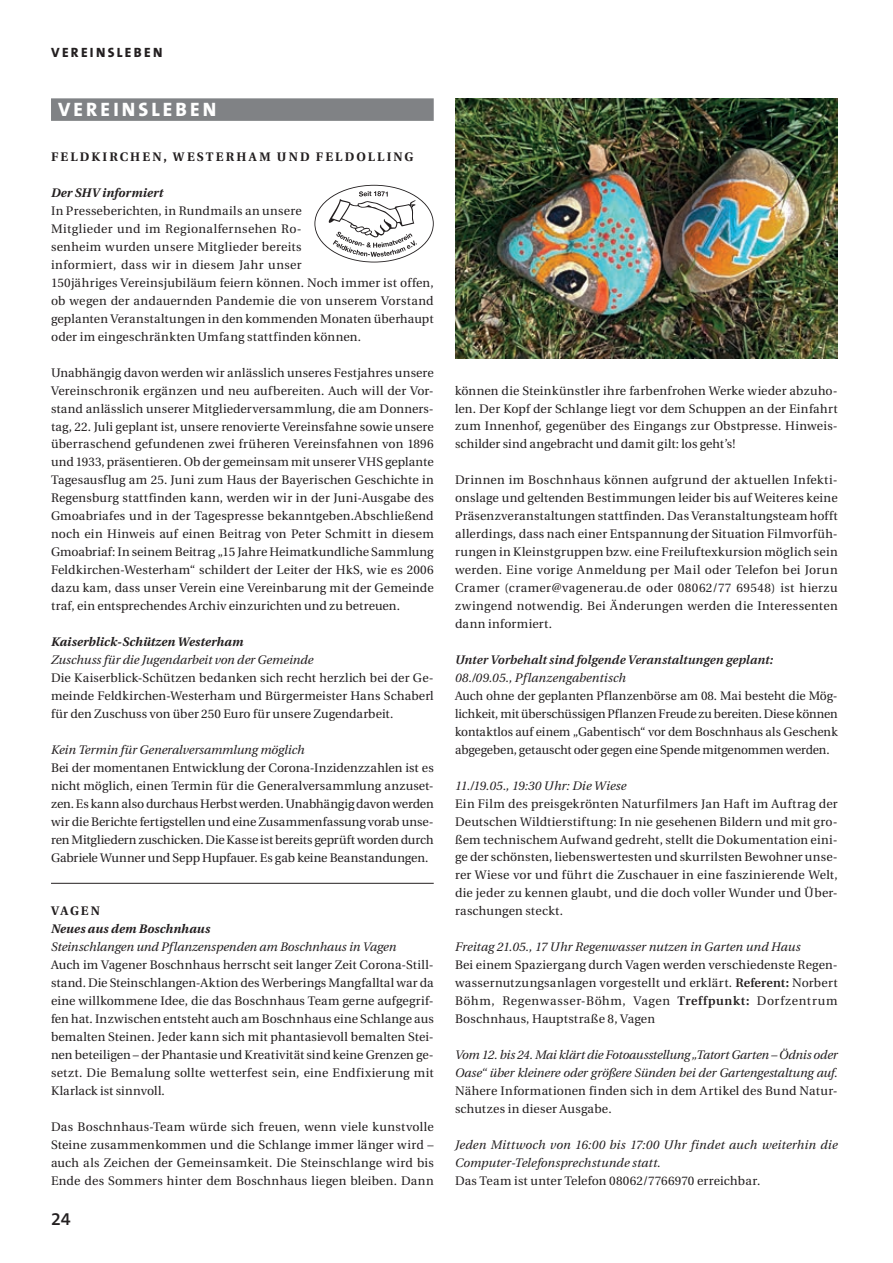
<style>
.page{position:relative;width:893px;height:1263px;background:#fff}
.page>*{position:absolute;margin:0;border:0;box-sizing:border-box;transform-origin:0 0}
.t1{font:800 19.5px "The Sans B W8";letter-spacing:.16em;color:#fff}
.t2{font:600 18px "The Sans B W6";color:#231f20}
.t3{font:800 13.5px "The Sans B W8";letter-spacing:.175em;color:#231f20}
.t4{font:12.3px/18px "Utopia";letter-spacing:.015em;color:#231f20;text-align:justify}
.t5{font:italic 12.3px/18px "Utopia";color:#231f20}
.t6{font:italic 700 12.3px "Utopia";letter-spacing:.01em;color:#231f20}
.t7{font:italic 600 12.3px "Utopia";letter-spacing:.005em;color:#231f20}
.t8{font:700 12.3px "Utopia";letter-spacing:.175em;color:#231f20}
.s1{font-weight:600}
</style>
<div class="page">
<div style="left:51px;top:98px;width:383px;height:23px;background:#808285"></div>
<hr style="left:51px;top:883px;width:383px;height:1px;background:#231f20">
<svg style="left:314px;top:185px;width:120px;height:77px"></svg>
<img style="left:455px;top:99px;width:383px;height:260px">
<p class="t3" style="left:51px;top:44px;width:113px">VEREINSLEBEN</p>
<h1 class="t1" style="left:58px;top:97px;width:160px">VEREINSLEBEN</h1>
<p class="t8" style="left:51px;top:150px;width:364px">FELDKIRCHEN, WESTERHAM UND FELDOLLING</p>
<p class="t6" style="left:51px;top:186px;width:114px">Der SHV informiert</p>
<p class="t4" style="left:51px;top:202px;width:384px;text-align:left">In Presseberichten, in Rundmails an unsere<br>Mitglieder und im Regionalfernsehen Ro-<br>senheim wurden unsere Mitglieder bereits<br>informiert, dass wir in diesem Jahr unser<br>150jähriges Vereinsjubiläum feiern können. Noch immer ist offen, ob wegen der andauernden Pandemie die von unserem Vorstand geplanten Veranstaltungen in den kommenden Monaten überhaupt oder im eingeschränkten Umfang stattfinden können.</p>
<p class="t4" style="left:51px;top:364px;width:384px">Unabhängig davon werden wir anlässlich unseres Festjahres unsere Vereinschronik ergänzen und neu aufbereiten. Auch will der Vor&shy;stand anlässlich unserer Mitgliederversammlung, die am Donners&shy;tag, 22. Juli geplant ist, unsere renovierte Vereinsfahne sowie unsere überraschend gefundenen zwei früheren Vereinsfahnen von 1896 und 1933, präsentieren. Ob der gemeinsam mit unserer VHS geplante Tagesausflug am 25. Juni zum Haus der Bayerischen Geschichte in Regensburg stattfinden kann, werden wir in der Juni-Ausgabe des Gmoabriafes und in der Tagespresse bekanntgeben.Abschließend noch ein Hinweis auf einen Beitrag von Peter Schmitt in diesem Gmoabriaf: In seinem Beitrag „15 Jahre Heimatkundliche Sammlung Feldkirchen-Westerham“ schildert der Leiter der HkS, wie es 2006 dazu kam, dass unser Verein eine Vereinbarung mit der Gemeinde traf, ein entsprechendes Archiv einzurichten und zu betreuen.</p>
<p class="t6" style="left:51px;top:635px;width:194px">Kaiserblick-Schützen Westerham</p>
<p class="t5" style="left:51px;top:651px;width:264px">Zuschuss für die Jugendarbeit von der Gemeinde</p>
<p class="t4" style="left:51px;top:669px;width:384px">Die Kaiserblick-Schützen bedanken sich recht herzlich bei der Ge&shy;meinde Feldkirchen-Westerham und Bürgermeister Hans Schaberl für den Zuschuss von über 250 Euro für unsere Zugendarbeit.</p>
<p class="t5" style="left:51px;top:741px;width:255px">Kein Termin für Generalversammlung möglich</p>
<p class="t4" style="left:51px;top:759px;width:384px">Bei der momentanen Entwicklung der Corona-Inzidenzzahlen ist es nicht möglich, einen Termin für die Generalversammlung anzuset&shy;zen. Es kann also durchaus Herbst werden. Unabhängig davon werden wir die Berichte fertigstellen und eine Zusammenfassung vorab unse&shy;ren Mitgliedern zuschicken. Die Kasse ist bereits geprüft worden durch Gabriele Wunner und Sepp Hupfauer. Es gab keine Beanstandungen.</p>
<p class="t8" style="left:51px;top:904px;width:50px">VAGEN</p>
<p class="t6" style="left:51px;top:922px;width:161px">Neues aus dem Boschnhaus</p>
<p class="t5" style="left:51px;top:938px;width:347px">Steinschlangen und Pflanzenspenden am Boschnhaus in Vagen</p>
<p class="t4" style="left:51px;top:956px;width:384px">Auch im Vagener Boschnhaus herrscht seit langer Zeit Corona-Still&shy;stand. Die Steinschlangen-Aktion des Werberings Mangfalltal war da eine willkommene Idee, die das Boschnhaus Team gerne aufgegrif&shy;fen hat. Inzwischen entsteht auch am Boschnhaus eine Schlange aus bemalten Steinen. Jeder kann sich mit phantasievoll bemalten Stei&shy;nen beteiligen – der Phantasie und Kreativität sind keine Grenzen ge&shy;setzt. Die Bemalung sollte wetterfest sein, eine Endfixierung mit Klarlack ist sinnvoll.</p>
<p class="t4" style="left:51px;top:1118px;width:384px">Das Boschnhaus-Team würde sich freuen, wenn viele kunstvolle Steine zusammenkommen und die Schlange immer länger wird – auch als Zeichen der Gemeinsamkeit. Die Steinschlange wird bis Ende des Sommers hinter dem Boschnhaus liegen bleiben. Dann</p>
<h2 class="t2" style="left:51px;top:1207px;width:21px">24</h2>
<p class="t4" style="left:455px;top:382px;width:384px">können die Steinkünstler ihre farbenfrohen Werke wieder abzuho&shy;len. Der Kopf der Schlange liegt vor dem Schuppen an der Einfahrt zum Innenhof, gegenüber des Eingangs zur Obstpresse. Hinweis&shy;schilder sind angebracht und damit gilt: los geht’s!</p>
<p class="t4" style="left:455px;top:471px;width:384px">Drinnen im Boschnhaus können aufgrund der aktuellen Infekti&shy;onslage und geltenden Bestimmungen leider bis auf Weiteres keine Präsenzveranstaltungen stattfinden. Das Veranstaltungsteam hofft allerdings, dass nach einer Entspannung der Situation Filmvorfüh&shy;rungen in Kleinstgruppen bzw. eine Freiluftexkursion möglich sein werden. Eine vorige Anmeldung per Mail oder Telefon bei Jorun Cramer (cramer@vagenerau.de oder 08062/77 69548) ist hierzu zwingend notwendig. Bei Änderungen werden die Interessenten dann informiert.</p>
<p class="t7" style="left:455px;top:653px;width:320px">Unter Vorbehalt sind folgende Veranstaltungen geplant:</p>
<p class="t5" style="left:455px;top:669px;width:173px">08./09.05., Pflanzengabentisch</p>
<p class="t4" style="left:455px;top:687px;width:384px">Auch ohne der geplanten Pflanzenbörse am 08. Mai besteht die Mög&shy;lichkeit, mit überschüssigen Pflanzen Freude zu bereiten. Diese können kontaktlos auf einem „Gabentisch“ vor dem Boschnhaus als Geschenk abgegeben, getauscht oder gegen eine Spende mitgenommen werden.</p>
<p class="t5" style="left:455px;top:777px;width:173px">11./19.05., 19:30 Uhr: Die Wiese</p>
<p class="t4" style="left:455px;top:795px;width:384px">Ein Film des preisgekrönten Naturfilmers Jan Haft im Auftrag der Deutschen Wildtierstiftung: In nie gesehenen Bildern und mit gro&shy;ßem technischem Aufwand gedreht, stellt die Dokumentation eini&shy;ge der schönsten, liebenswertesten und skurrilsten Bewohner unse&shy;rer Wiese vor und führt die Zuschauer in eine faszinierende Welt, die jeder zu kennen glaubt, und die doch voller Wunder und Über&shy;raschungen steckt.</p>
<p class="t5" style="left:455px;top:938px;width:347px">Freitag 21.05., 17 Uhr Regenwasser nutzen in Garten und Haus</p>
<p class="t4" style="left:455px;top:956px;width:384px">Bei einem Spaziergang durch Vagen werden verschiedenste Regen&shy;wassernutzungsanlagen vorgestellt und erklärt. <span class="s1">Referent:</span> Norbert Böhm, Regenwasser-Böhm, Vagen <span class="s1">Treffpunkt:</span> Dorfzentrum Boschnhaus, Hauptstraße 8, Vagen</p>
<p class="t5" style="left:455px;top:1046px;width:384px">Vom 12. bis 24. Mai klärt die Fotoausstellung „Tatort Garten – Ödnis oder<br>Oase“ über kleinere oder größere Sünden bei der Gartengestaltung auf.</p>
<p class="t4" style="left:455px;top:1082px;width:384px">Nähere Informationen finden sich in dem Artikel des Bund Natur&shy;schutzes in dieser Ausgabe.</p>
<p class="t5" style="left:455px;top:1136px;width:384px">Jeden Mittwoch von 16:00 bis 17:00 Uhr findet auch weiterhin die<br>Computer-Telefonsprechstunde statt.</p>
<p class="t4" style="left:455px;top:1172px;width:307px">Das Team ist unter Telefon 08062/7766970 erreichbar.</p>
</div>
